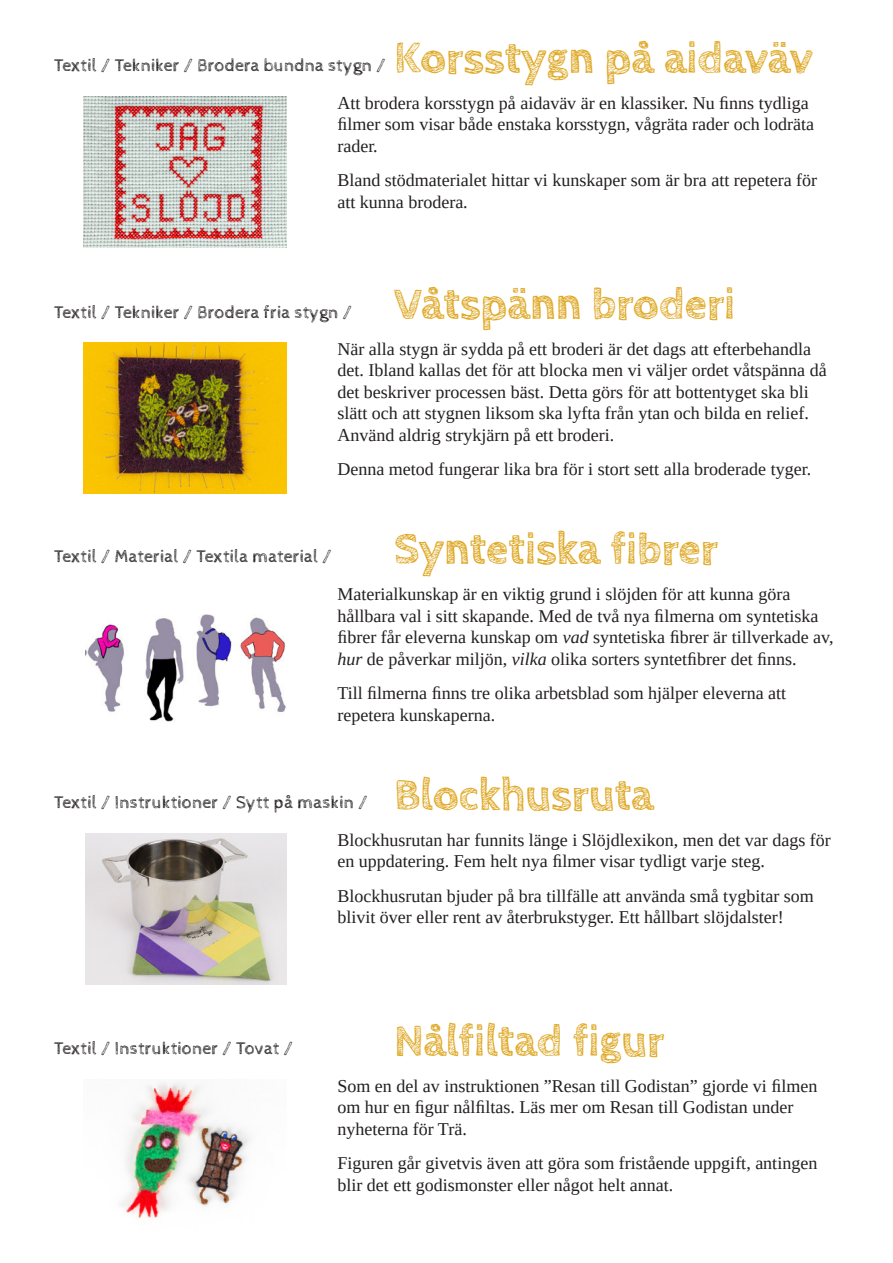
<style>
.page{position:relative;width:893px;height:1263px;background:#fff}
.page>*{position:absolute;margin:0;border:0;box-sizing:border-box;transform-origin:0 0}
.t1{font:700 45px "Cabin Sketch";color:#dfa926}
.t2{font:18px/21.6px "Tinos";color:#231f20}
.t3{font:18px "Cabin Sketch";color:#231f20}
.s1{font-style:italic}
</style>
<div class="page">
<img style="left:84px;top:96px;width:202px;height:152px">
<img style="left:84px;top:342px;width:202px;height:151px">
<img style="left:85px;top:614px;width:201px;height:108px">
<img style="left:85px;top:833px;width:201px;height:151px">
<img style="left:121px;top:1082px;width:129px;height:137px">
<p class="t1" style="left:394px;top:33px;width:421px">Korsstygn på aidaväv</p>
<p class="t3" style="left:54px;top:55px;width:333px">Textil / Tekniker / Brodera bundna stygn /</p>
<p class="t2" style="left:337px;top:92px;width:478px">Att brodera korsstygn på aidaväv är en klassiker. Nu finns tydliga filmer som visar både enstaka korsstygn, vågräta rader och lodräta rader.</p>
<p class="t2" style="left:337px;top:169px;width:481px">Bland stödmaterialet hittar vi kunskaper som är bra att repetera för att kunna brodera.</p>
<p class="t1" style="left:394px;top:278px;width:343px">Våtspänn broderi</p>
<p class="t3" style="left:54px;top:302px;width:300px">Textil / Tekniker / Brodera fria stygn /</p>
<p class="t2" style="left:337px;top:338px;width:491px">När alla stygn är sydda på ett broderi är det dags att efterbehandla det. Ibland kallas det för att blocka men vi väljer ordet våtspänna då det beskriver processen bäst. Detta görs för att bottentyget ska bli slätt och att stygnen liksom ska lyfta från ytan och bilda en relief.<br>Använd aldrig strykjärn på ett broderi.</p>
<p class="t2" style="left:337px;top:458px;width:475px">Denna metod fungerar lika bra för i stort sett alla broderade tyger.</p>
<p class="t3" style="left:54px;top:547px;width:279px">Textil / Material / Textila material /</p>
<p class="t1" style="left:394px;top:524px;width:326px">Syntetiska fibrer</p>
<p class="t2" style="left:337px;top:583px;width:498px">Materialkunskap är en viktig grund i slöjden för att kunna göra hållbara val i sitt skapande. Med de två nya filmerna om syntetiska fibrer får eleverna kunskap om <span class="s1">vad</span> syntetiska fibrer är tillverkade av, <span class="s1">hur</span> de påverkar miljön, <span class="s1">vilka</span> olika sorters syntetfibrer det finns.</p>
<p class="t2" style="left:337px;top:682px;width:450px">Till filmerna finns tre olika arbetsblad som hjälper eleverna att repetera kunskaperna.</p>
<p class="t1" style="left:394px;top:770px;width:261px">Blockhusruta</p>
<p class="t3" style="left:54px;top:792px;width:315px">Textil / Instruktioner / Sytt på maskin /</p>
<p class="t2" style="left:337px;top:829px;width:495px">Blockhusrutan har funnits länge i Slöjdlexikon, men det var dags för en uppdatering. Fem helt nya filmer visar tydligt varje steg.</p>
<p class="t2" style="left:337px;top:885px;width:478px">Blockhusrutan bjuder på bra tillfälle att använda små tygbitar som blivit över eller rent av återbrukstyger. Ett hållbart slöjdalster!</p>
<p class="t3" style="left:54px;top:1038px;width:241px">Textil / Instruktioner / Tovat /</p>
<p class="t1" style="left:394px;top:1015px;width:272px">Nålfiltad figur</p>
<p class="t2" style="left:337px;top:1075px;width:481px">Som en del av instruktionen ”Resan till Godistan” gjorde vi filmen om hur en figur nålfiltas. Läs mer om Resan till Godistan under nyheterna för Trä.</p>
<p class="t2" style="left:337px;top:1152px;width:481px">Figuren går givetvis även att göra som fristående uppgift, antingen blir det ett godismonster eller något helt annat.</p>
</div>
